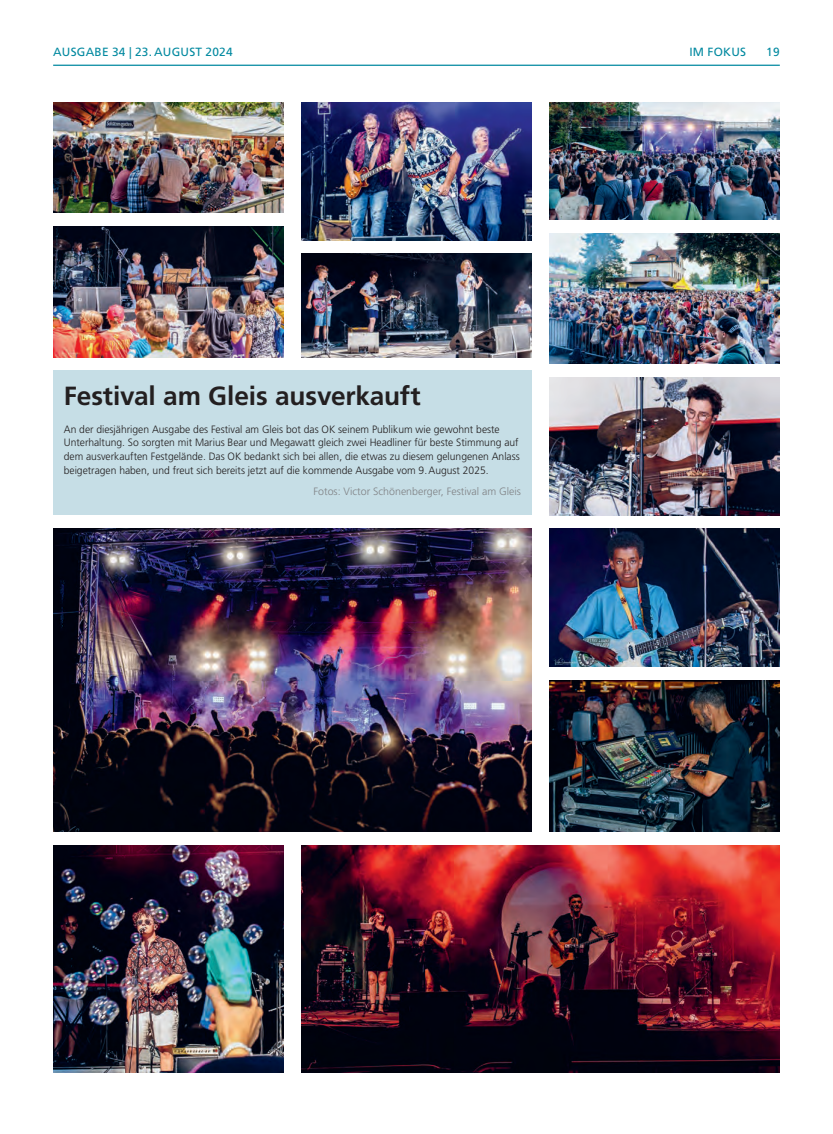
<style>
.page{position:relative;width:833px;height:1134px;background:#fff}
.page>*{position:absolute;margin:0;border:0;box-sizing:border-box;transform-origin:0 0}
.t1{font:700 26.25px "Frutiger LT Std";letter-spacing:-.005em;color:#231f20}
.t2{font:11.88px "Frutiger LT Std";letter-spacing:.02em;color:#0289a0}
.t3{font:300 10.62px/13.8px "Frutiger LT Std";color:#231f20}
.t4{font:300 10.62px "Frutiger LT Std";color:#808285}
</style>
<div class="page">
<hr style="left:53px;top:65px;width:727px;height:1px;background:#0289a0">
<img style="left:53px;top:103px;width:230px;height:110px">
<img style="left:301px;top:103px;width:230px;height:137px">
<img style="left:549px;top:103px;width:231px;height:116px">
<img style="left:549px;top:233px;width:231px;height:131px">
<img style="left:53px;top:529px;width:478px;height:302px">
<img style="left:549px;top:680px;width:231px;height:151px">
<img style="left:301px;top:845px;width:479px;height:227px">
<img style="left:549px;top:529px;width:231px;height:137px">
<img style="left:53px;top:226px;width:230px;height:131px">
<img style="left:301px;top:254px;width:230px;height:103px">
<img style="left:549px;top:378px;width:231px;height:137px">
<img style="left:53px;top:845px;width:230px;height:227px">
<div style="left:53px;top:371px;width:478px;height:144px;background:#c6dee6"></div>
<p class="t2" style="left:53px;top:45px;width:18px">AUSGABE</p>
<p class="t2" style="left:112px;top:45px;width:60px">34 | 23. AUGUST</p>
<p class="t2" style="left:205px;top:45px;width:29px">2024</p>
<p class="t2" style="left:689px;top:45px;width:58px">IM FOKUS</p>
<p class="t2" style="left:766px;top:45px;width:15px">19</p>
<h1 class="t1" style="left:64px;top:381px;width:358px">Festival am Gleis ausverkauft</h1>
<p class="t3" style="left:64px;top:422px;width:457px">An der diesjährigen Ausgabe des Festival am Gleis bot das OK seinem Publikum wie gewohnt beste Unterhaltung. So sorgten mit Marius Bear und Megawatt gleich zwei Headliner für beste Stimmung auf dem ausverkauften Festgelände. Das OK bedankt sich bei allen, die etwas zu diesem gelungenen Anlass beigetragen haben, und freut sich bereits jetzt auf die kommende Ausgabe vom 9.August 2025.</p>
<p class="t4" style="left:313px;top:485px;width:209px">Fotos: Victor Schönenberger, Festival am Gleis</p>
</div>
